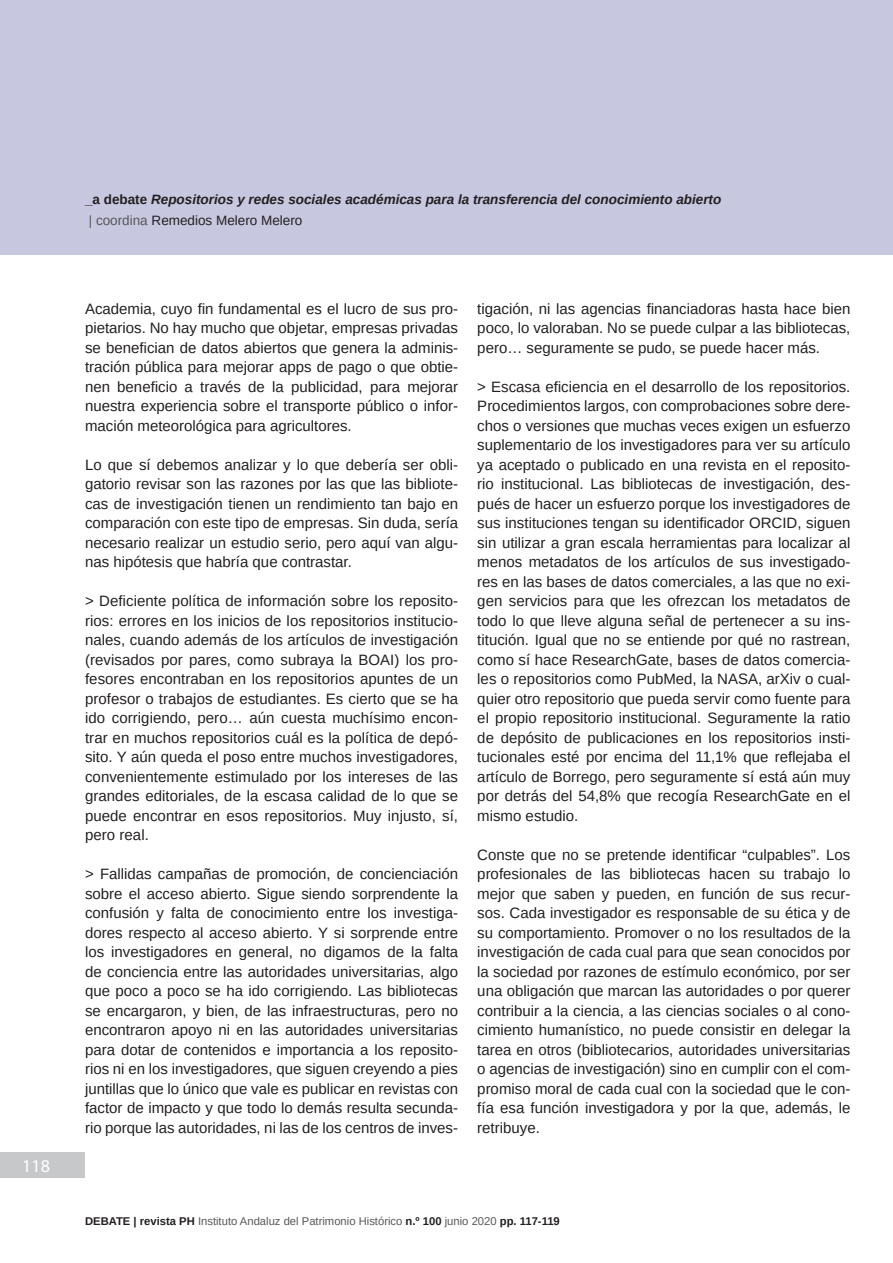
<style>
.page{position:relative;width:893px;height:1263px;background:#fff}
.page>*{position:absolute;margin:0;border:0;box-sizing:border-box;transform-origin:0 0}
.t1{font:18px "Myriad Pro";color:#fff}
.t2{font:15px/19.5px "Arimo";color:#231f20;text-align:justify}
.t3{font:italic 700 13.5px/21px "Arimo";color:#231f20}
.t4{font:11.25px "Arimo";color:#57585a}
.s1{font-style:normal}
.s2{font-weight:400;font-style:normal;color:#57585a}
.s3{font-weight:400;font-style:normal}
.s4{font-weight:700;color:#231f20}
</style>
<div class="page">
<div style="left:0;top:0;width:893px;height:255px;background:#c7c7e0"></div>
<div style="left:0;top:1152px;width:85px;height:26px;background:#c7c8ca"></div>
<p class="t1" style="left:22px;top:1155px;width:29px">118</p>
<p class="t3" style="left:85px;top:189px;width:638px"><span class="s1">_a debate</span> Repositorios y redes sociales académicas para la transferencia del conocimiento abierto <span class="s2">| coordina</span> <span class="s3">Remedios Melero Melero</span></p>
<p class="t2" style="left:85px;top:299px;width:375px">Academia, cuyo fin fundamental es el lucro de sus pro&shy;pietarios. No hay mucho que objetar, empresas privadas se benefician de datos abiertos que genera la adminis&shy;tración pública para mejorar apps de pago o que obtie&shy;nen beneficio a través de la publicidad, para mejorar nuestra experiencia sobre el transporte público o infor&shy;mación meteorológica para agricultores.</p>
<p class="t2" style="left:85px;top:455px;width:375px">Lo que sí debemos analizar y lo que debería ser obli&shy;gatorio revisar son las razones por las que las bibliote&shy;cas de investigación tienen un rendimiento tan bajo en comparación con este tipo de empresas. Sin duda, sería necesario realizar un estudio serio, pero aquí van algu&shy;nas hipótesis que habría que contrastar.</p>
<p class="t2" style="left:85px;top:591px;width:375px">&gt; Deficiente política de información sobre los reposito&shy;rios: errores en los inicios de los repositorios institucio&shy;nales, cuando además de los artículos de investigación (revisados por pares, como subraya la BOAI) los pro&shy;fesores encontraban en los repositorios apuntes de un profesor o trabajos de estudiantes. Es cierto que se ha ido corrigiendo, pero… aún cuesta muchísimo encon&shy;trar en muchos repositorios cuál es la política de depó&shy;sito. Y aún queda el poso entre muchos investigadores, convenientemente estimulado por los intereses de las grandes editoriales, de la escasa calidad de lo que se puede encontrar en esos repositorios. Muy injusto, sí, pero real.</p>
<p class="t2" style="left:85px;top:864px;width:375px">&gt; Fallidas campañas de promoción, de concienciación sobre el acceso abierto. Sigue siendo sorprendente la confusión y falta de conocimiento entre los investiga&shy;dores respecto al acceso abierto. Y si sorprende entre los investigadores en general, no digamos de la falta de conciencia entre las autoridades universitarias, algo que poco a poco se ha ido corrigiendo. Las bibliotecas se encargaron, y bien, de las infraestructuras, pero no encontraron apoyo ni en las autoridades universitarias para dotar de contenidos e importancia a los reposito&shy;rios ni en los investigadores, que siguen creyendo a pies juntillas que lo único que vale es publicar en revistas con factor de impacto y que todo lo demás resulta secunda&shy;rio porque las autoridades, ni las de los centros de inves-</p>
<p class="t2" style="left:477px;top:299px;width:375px">tigación, ni las agencias financiadoras hasta hace bien poco, lo valoraban. No se puede culpar a las bibliotecas, pero… seguramente se pudo, se puede hacer más.</p>
<p class="t2" style="left:477px;top:377px;width:375px">&gt; Escasa eficiencia en el desarrollo de los repositorios.<br>Procedimientos largos, con comprobaciones sobre dere&shy;chos o versiones que muchas veces exigen un esfuerzo suplementario de los investigadores para ver su artículo ya aceptado o publicado en una revista en el reposito&shy;rio institucional. Las bibliotecas de investigación, des&shy;pués de hacer un esfuerzo porque los investigadores de sus instituciones tengan su identificador ORCID, siguen sin utilizar a gran escala herramientas para localizar al menos metadatos de los artículos de sus investigado&shy;res en las bases de datos comerciales, a las que no exi&shy;gen servicios para que les ofrezcan los metadatos de todo lo que lleve alguna señal de pertenecer a su ins&shy;titución. Igual que no se entiende por qué no rastrean, como sí hace ResearchGate, bases de datos comercia&shy;les o repositorios como PubMed, la NASA, arXiv o cual&shy;quier otro repositorio que pueda servir como fuente para el propio repositorio institucional. Seguramente la ratio de depósito de publicaciones en los repositorios insti&shy;tucionales esté por encima del 11,1% que reflejaba el artículo de Borrego, pero seguramente sí está aún muy por detrás del 54,8% que recogía ResearchGate en el mismo estudio.</p>
<p class="t2" style="left:477px;top:845px;width:375px">Conste que no se pretende identificar “culpables”. Los profesionales de las bibliotecas hacen su trabajo lo mejor que saben y pueden, en función de sus recur&shy;sos. Cada investigador es responsable de su ética y de su comportamiento. Promover o no los resultados de la investigación de cada cual para que sean conocidos por la sociedad por razones de estímulo económico, por ser una obligación que marcan las autoridades o por querer contribuir a la ciencia, a las ciencias sociales o al cono&shy;cimiento humanístico, no puede consistir en delegar la tarea en otros (bibliotecarios, autoridades universitarias o agencias de investigación) sino en cumplir con el com&shy;promiso moral de cada cual con la sociedad que le con&shy;fía esa función investigadora y por la que, además, le retribuye.</p>
<p class="t4" style="left:85px;top:1213px;width:476px"><span class="s4">DEBATE | revista PH</span> Instituto Andaluz del Patrimonio Histórico <span class="s4">n.º 100</span> junio 2020 <span class="s4">pp. 117-119</span></p>
</div>
